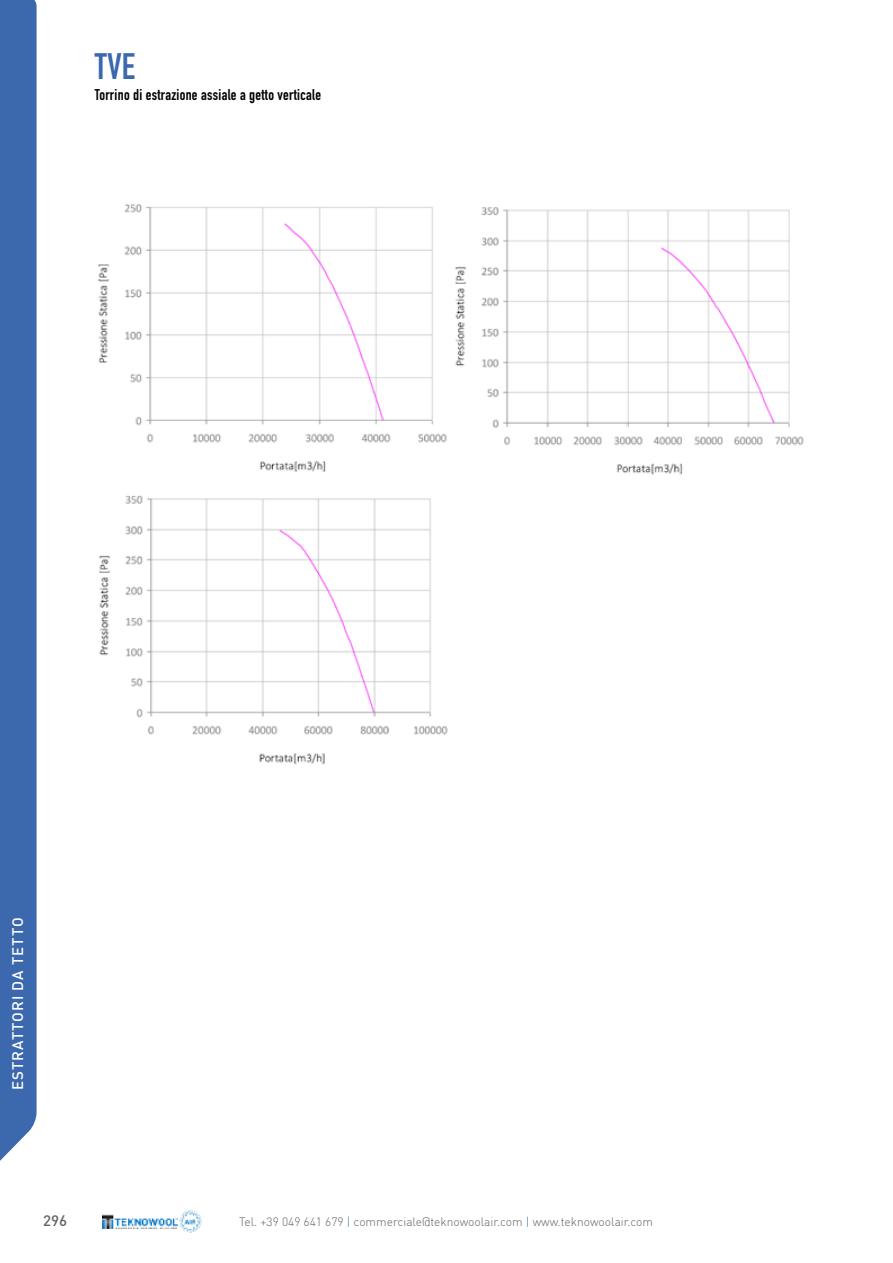
<style>
.page{position:relative;width:893px;height:1263px;background:#fff}
.page>*{position:absolute;margin:0;border:0;box-sizing:border-box;transform-origin:0 0}
.t1{font:700 36.3px "DIN Condensed";color:#3c68ae}
.t2{font:700 15.3px "DIN Condensed";letter-spacing:.02em;color:#000}
.t3{font:500 15px "DIN";letter-spacing:.065em;color:#fff}
.t4{font:500 15px "DIN Pro";color:#636363}
.t5{font:300 12px "DIN";color:#636363}
.s1{color:#3c68ae}
</style>
<div class="page">
<div style="left:0;top:0;width:37px;height:1161px;background:#3c68ae"></div>
<svg style="left:103px;top:1211px;width:98px;height:22px"></svg>
<img style="left:103px;top:1230px;width:90px;height:3px">
<img style="left:98px;top:203px;width:349px;height:269px">
<img style="left:455px;top:207px;width:349px;height:268px">
<img style="left:99px;top:495px;width:349px;height:269px">
<h1 class="t1" style="left:95px;top:53px;width:42px">TVE</h1>
<p class="t2" style="left:95px;top:89px;width:228px">Torrino di estrazione assiale a getto verticale</p>
<p class="t3" style="left:12px;top:1090px;width:173px;rotate:-90deg">ESTRATTORI DA TETTO</p>
<p class="t4" style="left:43px;top:1210px;width:25px">296</p>
<p class="t5" style="left:239px;top:1214px;width:416px">Tel. +39 049 641 679 <span class="s1">|</span> commerciale@teknowoolair.com <span class="s1">|</span> www.teknowoolair.com</p>
</div>
